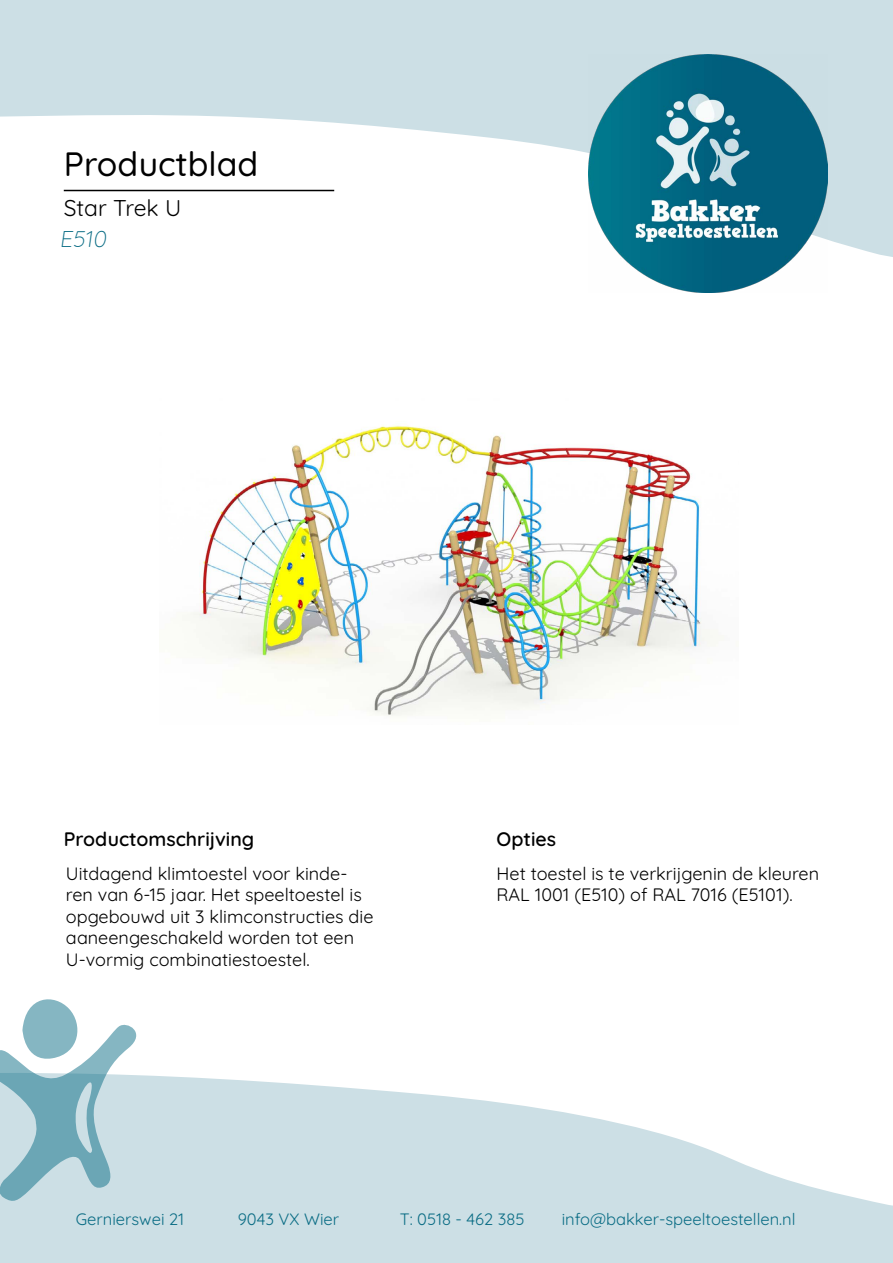
<style>
.page{position:relative;width:893px;height:1263px;background:#fff}
.page>*{position:absolute;margin:0;border:0;box-sizing:border-box;transform-origin:0 0}
.t1{font:500 33.75px "Quicksand";color:#000}
.t2{font:22.8px "Quicksand";color:#000}
.t3{font:300 22.8px "Quicksand";color:#0b6d85}
.t4{font:600 19.5px "Quicksand";color:#000}
.t5{font:18px/21.6px "Quicksand";color:#000}
.t6{font:16.5px "Quicksand";color:#0b6d85}
</style>
<div class="page">
<svg style="left:0;top:0;width:893px;height:257px;fill:#ccdfe5"></svg>
<img style="left:589px;top:54px;width:238px;height:238px">
<svg style="left:0;top:1075px;width:893px;height:188px;fill:#ccdfe5"></svg>
<svg style="left:0;top:999px;width:136px;height:202px"></svg>
<hr style="left:64px;top:190px;width:270px;height:1px;background:#000">
<img style="left:182px;top:425px;width:542px;height:291px">
<h1 class="t1" style="left:64px;top:138px;width:196px">Productblad</h1>
<p class="t2" style="left:64px;top:191px;width:119px">Star Trek U</p>
<p class="t3" style="left:60px;top:221px;width:53px">E510</p>
<p class="t4" style="left:64px;top:823px;width:192px">Productomschrijving</p>
<p class="t4" style="left:497px;top:823px;width:61px">Opties</p>
<p class="t5" style="left:66px;top:861px;width:309px">Uitdagend klimtoestel voor kinde&shy;ren van 6-15 jaar. Het speeltoestel is opgebouwd uit 3 klimconstructies die aaneengeschakeld worden tot een U-vormig combinatiestoestel.</p>
<p class="t5" style="left:497px;top:861px;width:324px">Het toestel is te verkrijgenin de kleuren<br>RAL 1001 (E510) of RAL 7016 (E5101).</p>
<p class="t6" style="left:76px;top:1207px;width:110px">Gernierswei 21</p>
<p class="t6" style="left:238px;top:1207px;width:103px">9043 VX Wier</p>
<p class="t6" style="left:400px;top:1207px;width:126px">T: 0518 - 462 385</p>
<p class="t6" style="left:562px;top:1207px;width:235px">info@bakker-speeltoestellen.nl</p>
</div>
